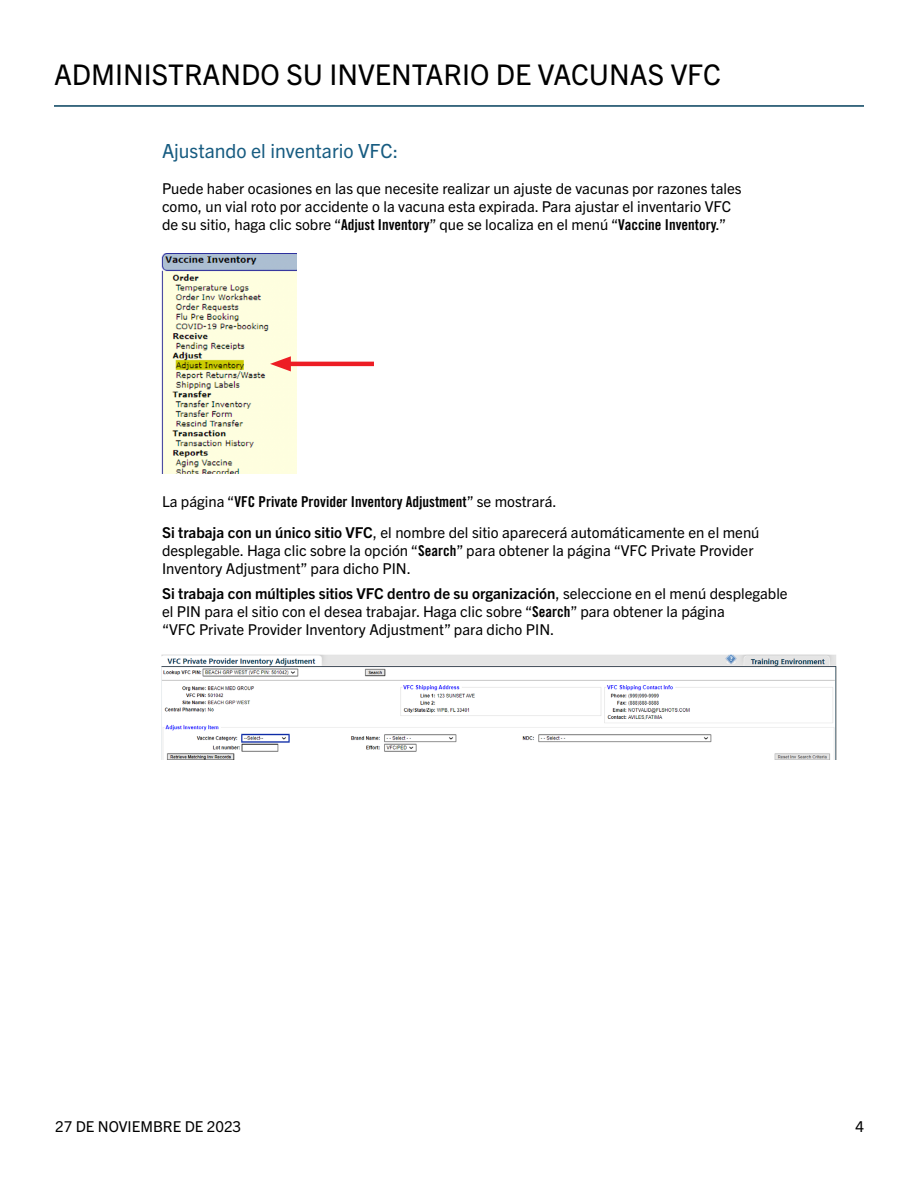
<style>
.page{position:relative;width:918px;height:1188px;background:#fff}
.page>*{position:absolute;margin:0;border:0;box-sizing:border-box;transform-origin:0 0}
.t1{font:28.5px "Trade Gothic Next LT Pro";color:#000}
.t2{font:19.5px "Trade Gothic Next LT Pro";color:#175c81}
.t3{font:15px/18px "Trade Gothic Next LT Pro";color:#000}
.t4{font:15px "Trade Gothic Bold Cond Twenty";color:#000}
.s1{font-family:"Trade Gothic Bold Cond Twenty"}
.s2{font-family:"Trade Gothic Next LT Pro"}
.s3{font-weight:700}
</style>
<div class="page">
<hr style="left:54px;top:105px;width:810px;height:2px;background:#04405c">
<img style="left:161px;top:655px;width:676px;height:105px">
<img style="left:161px;top:254px;width:136px;height:220px">
<hr style="left:283px;top:362px;width:91px;height:4px;background:#ed1d24">
<svg style="left:270px;top:356px;width:21px;height:15px"></svg>
<h1 class="t1" style="left:54px;top:55px;width:669px">ADMINISTRANDO SU INVENTARIO DE VACUNAS VFC</h1>
<h2 class="t2" style="left:162px;top:137px;width:238px">Ajustando el inventario VFC:</h2>
<p class="t3" style="left:162px;top:178px;width:581px">Puede haber ocasiones en las que necesite realizar un ajuste de vacunas por razones tales como, un vial roto por accidente o la vacuna esta expirada. Para ajustar el inventario VFC de su sitio, haga clic sobre “<span class="s1">Adjust Inventory</span>” que se localiza en el menú “<span class="s1">Vaccine Inventory.</span>”</p>
<p class="t4" style="left:162px;top:492px;width:396px"><span class="s2">La página “</span>VFC Private Provider Inventory Adjustment<span class="s2">” se mostrará.</span></p>
<p class="t3" style="left:162px;top:523px;width:599px"><span class="s3">Si trabaja con un único sitio VFC</span>, el nombre del sitio aparecerá automáticamente en el menú desplegable. Haga clic sobre la opción “<span class="s1">Search</span>” para obtener la página “VFC Private Provider<br>Inventory Adjustment” para dicho PIN.</p>
<p class="t3" style="left:162px;top:583px;width:627px"><span class="s3">Si trabaja con múltiples sitios VFC dentro de su organización</span>, seleccione en el menú desplegable el PIN para el sitio con el desea trabajar. Haga clic sobre “<span class="s1">Search</span>” para obtener la página<br>“VFC Private Provider Inventory Adjustment” para dicho PIN.</p>
<p class="t3" style="left:55px;top:1117px;width:188px">27 DE NOVIEMBRE DE 2023</p>
<p class="t3" style="left:855px;top:1117px;width:10px">4</p>
</div>
